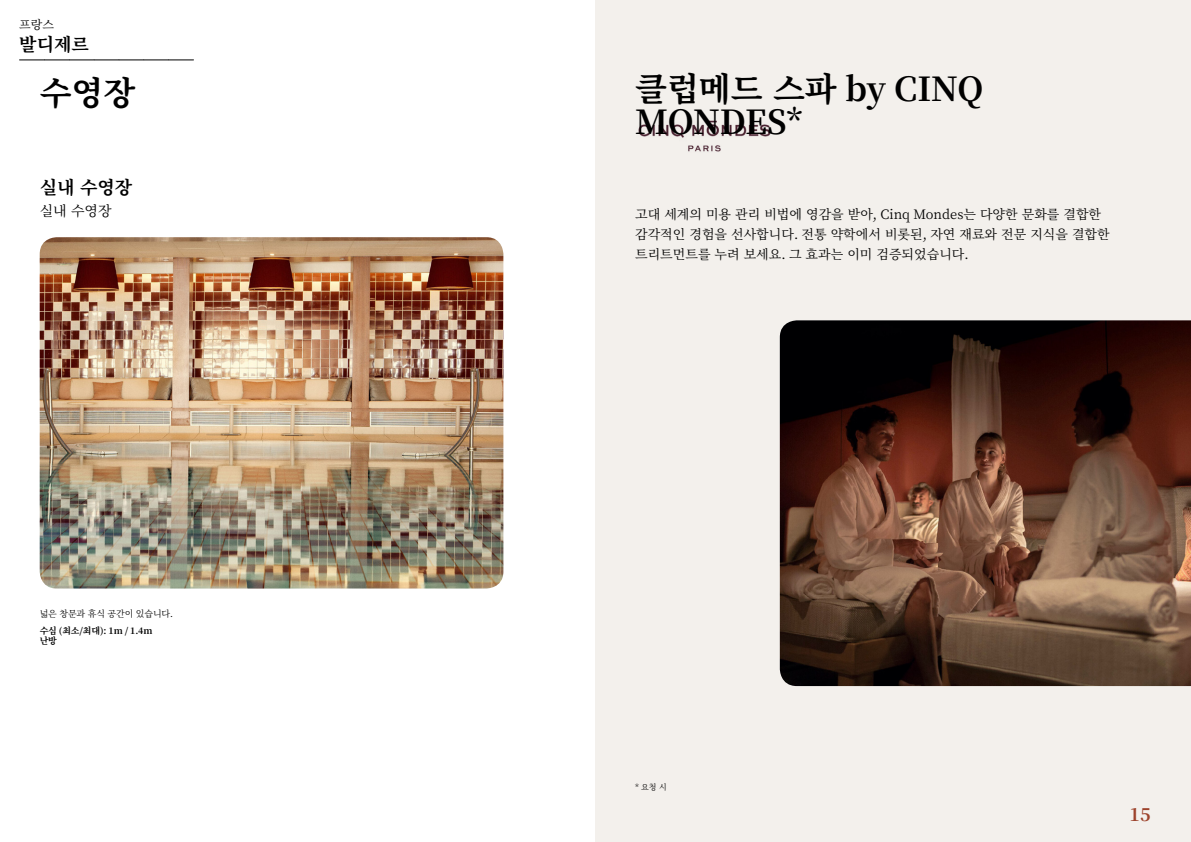
<style>
.page{position:relative;width:1191px;height:842px;background:#fff}
.page>*{position:absolute;margin:0;border:0;box-sizing:border-box;transform-origin:0 0}
.t1{font:700 33px/33px "Noto Serif KR";color:#000}
.t2{font:700 18px "Noto Serif KR";color:#000}
.t3{font:700 18px "Noto Serif KR";color:#9d432c}
.t4{font:14px "Noto Serif KR";color:#000}
.t5{font:13px/20px "Noto Serif KR";color:#000}
.t6{font:12px "Noto Serif KR";color:#000}
.t7{font:700 9px/10px "Noto Serif KR";letter-spacing:-.015em;color:#000}
.t8{font:9px "Noto Serif KR";letter-spacing:-.015em;color:#000}
.t9{font:8px "Noto Serif KR";color:#000}
</style>
<div class="page">
<div style="left:595px;top:0;width:596px;height:842px;background:#f3f0ec"></div>
<img style="left:780px;top:320px;width:411px;height:366px">
<img style="left:40px;top:237px;width:463px;height:351px">
<svg style="left:20px;top:60px;width:173px;height:1px"></svg>
<img style="left:638px;top:120px;width:133px;height:32px">
<p class="t6" style="left:19px;top:17px;width:36px">프랑스</p>
<h2 class="t2" style="left:19px;top:34px;width:71px">발디제르</h2>
<h1 class="t1" style="left:40px;top:77px;width:97px">수영장</h1>
<h1 class="t1" style="left:635px;top:73px;width:350px">클럽메드 스파 by CINQ<br>MONDES*</h1>
<h2 class="t2" style="left:40px;top:177px;width:94px">실내 수영장</h2>
<p class="t4" style="left:40px;top:203px;width:73px">실내 수영장</p>
<p class="t5" style="left:635px;top:205px;width:476px">고대 세계의 미용 관리 비법에 영감을 받아, Cinq Mondes는 다양한 문화를 결합한 감각적인 경험을 선사합니다. 전통 약학에서 비롯된, 자연 재료와 전문 지식을 결합한 트리트먼트를 누려 보세요. 그 효과는 이미 검증되었습니다.</p>
<p class="t8" style="left:40px;top:608px;width:135px">넓은 창문과 휴식 공간이 있습니다.</p>
<p class="t7" style="left:40px;top:625px;width:114px">수심 (최소/최대): 1m / 1.4m 난방</p>
<p class="t9" style="left:635px;top:782px;width:33px">* 요청 시</p>
<h2 class="t3" style="left:1129px;top:804px;width:23px">15</h2>
</div>
